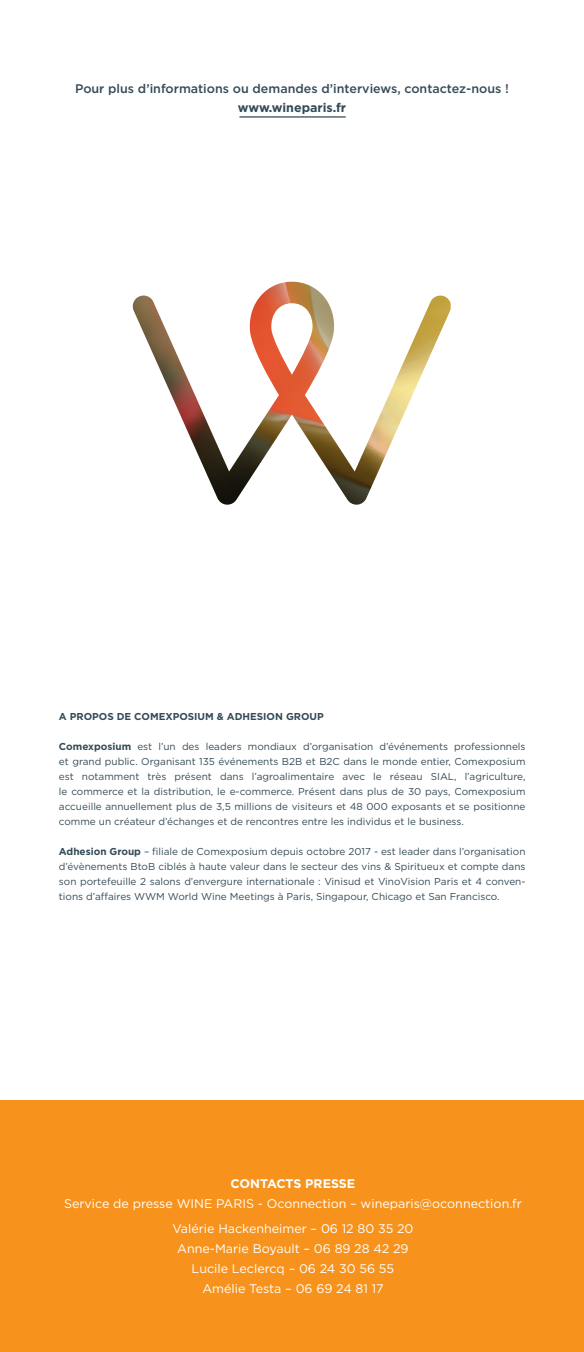
<style>
.page{position:relative;width:584px;height:1352px;background:#fff}
.page>*{position:absolute;margin:0;border:0;box-sizing:border-box;transform-origin:0 0}
.t1{font:12.5px/20px "Gotham";color:#fff;text-align:center}
.t2{font:500 12.5px "Gotham";color:#344a57}
.t3{font:700 12.5px "Gotham";color:#344a57}
.t4{font:700 12.5px "Gotham";color:#fff}
.t5{font:10px/15px "Gotham";color:#344a57;text-align:justify}
.t6{font:700 10px "Gotham";color:#344a57}
.s1{font-weight:700}
</style>
<div class="page">
<img style="left:132px;top:282px;width:318px;height:222px">
<div style="left:0;top:1100px;width:584px;height:251px;background:#f7931d"></div>
<hr style="left:239px;top:116px;width:107px;height:2px;background:#344a57">
<p class="t2" style="left:75px;top:81px;width:435px">Pour plus d’informations ou demandes d’interviews, contactez-nous !</p>
<p class="t3" style="left:238px;top:99px;width:110px">www.wineparis.fr</p>
<p class="t6" style="left:59px;top:709px;width:266px">A PROPOS DE COMEXPOSIUM &amp; ADHESION GROUP</p>
<p class="t5" style="left:59px;top:738px;width:468px"><span class="s1">Comexposium</span> est l’un des leaders mondiaux d’organisation d’événements professionnels et grand public. Organisant 135 événements B2B et B2C dans le monde entier, Comexposium est notamment très présent dans l’agroalimentaire avec le réseau SIAL, l’agriculture, le commerce et la distribution, le e-commerce. Présent dans plus de 30 pays, Comexposium accueille annuellement plus de 3,5 millions de visiteurs et 48 000 exposants et se positionne comme un créateur d’échanges et de rencontres entre les individus et le business.</p>
<p class="t5" style="left:59px;top:843px;width:468px"><span class="s1">Adhesion Group</span> – filiale de Comexposium depuis octobre 2017 - est leader dans l’organisation d’évènements BtoB ciblés à haute valeur dans le secteur des vins &amp; Spiritueux et compte dans son portefeuille 2 salons d’envergure internationale : Vinisud et VinoVision Paris et 4 conven&shy;tions d’affaires WWM World Wine Meetings à Paris, Singapour, Chicago et San Francisco.</p>
<p class="t4" style="left:231px;top:1175px;width:126px">CONTACTS PRESSE</p>
<p class="t1" style="left:64px;top:1193px;width:459px">Service de presse WINE PARIS - Oconnection – wineparis@oconnection.fr</p>
<p class="t1" style="left:172px;top:1218px;width:243px">Valérie Hackenheimer – 06 12 80 35 20<br>Anne-Marie Boyault – 06 89 28 42 29</p>
<p class="t1" style="left:192px;top:1258px;width:204px">Lucile Leclercq – 06 24 30 56 55</p>
<p class="t1" style="left:202px;top:1278px;width:183px">Amélie Testa – 06 69 24 81 17</p>
</div>
